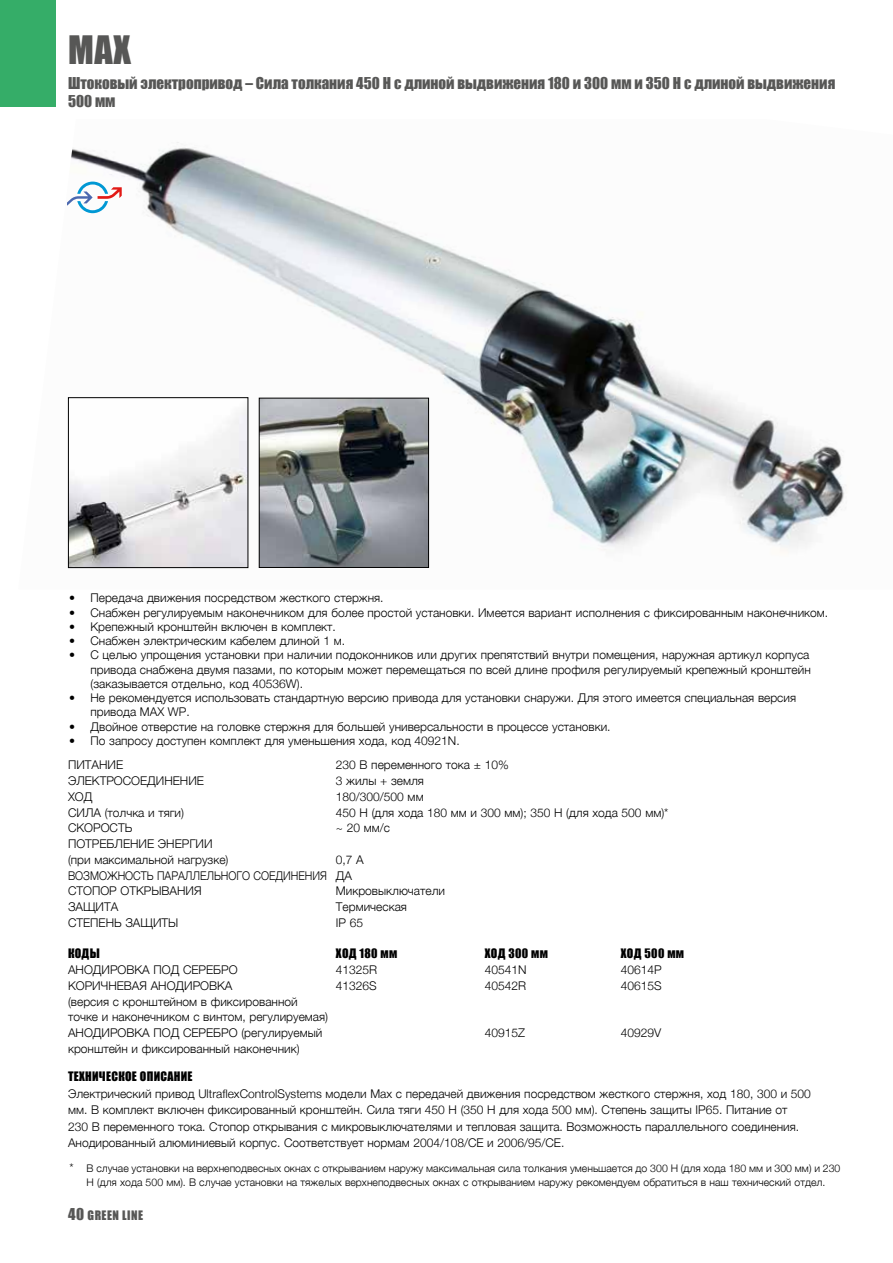
<style>
.page{position:relative;width:893px;height:1263px;background:#fff}
.page>*{position:absolute;margin:0;border:0;box-sizing:border-box;transform-origin:0 0}
.t1{font:36px "Impact";color:#575756}
.t2{font:15px/18px "Impact";color:#575756}
.t3{font:300 12px/15.8px "Helvetica Neue";color:#000}
.t4{font:12px "Impact";letter-spacing:.025em;color:#000}
.t5{font:12px "Impact";letter-spacing:.04em;color:#575756}
.t6{font:300 10.5px/13.5px "Helvetica Neue";color:#000;text-align:center}
.s1{font-size:12px}
.s2{font-size:15px}
</style>
<div class="page">
<div style="left:0;top:0;width:55px;height:106px;background:#35ad68"></div>
<img style="left:67px;top:142px;width:779px;height:427px">
<img style="left:70px;top:399px;width:176px;height:167px">
<div style="left:68px;top:397px;width:180px;height:171px;border:1px solid #000"></div>
<img style="left:261px;top:400px;width:166px;height:166px">
<div style="left:259px;top:398px;width:170px;height:170px;border:1px solid #000"></div>
<svg style="left:68px;top:182px;width:54px;height:31px"></svg>
<h1 class="t1" style="left:68px;top:22px;width:64px">MAX</h1>
<p class="t2" style="left:68px;top:74px;width:769px">Штоковый электропривод – Сила толкания 450 Н с длиной выдвижения 180 и 300 мм и 350 Н с длиной выдвижения<br>500 мм</p>
<p class="t3" style="left:69px;top:589px;width:316px">• Передача движения посредством жесткого стержня.</p>
<p class="t3" style="left:69px;top:603px;width:760px">• Снабжен регулируемым наконечником для более простой установки. Имеется вариант исполнения с фиксированным наконечником.</p>
<p class="t3" style="left:69px;top:618px;width:268px">• Крепежный кронштейн включен в комплект.</p>
<p class="t3" style="left:69px;top:632px;width:277px">• Снабжен электрическим кабелем длиной 1 м.</p>
<p class="t3" style="left:91px;top:647px;width:722px;line-height:14.2px;text-align:justify;text-indent:-21px">• С целью упрощения установки при наличии подоконников или других препятствий внутри помещения, наружная артикул корпуса привода снабжена двумя пазами, по которым может перемещаться по всей длине профиля регулируемый крепежный кронштейн (заказывается отдельно, код 40536W).</p>
<p class="t3" style="left:91px;top:690px;width:707px;line-height:14.2px;text-indent:-21px">• Не рекомендуется использовать стандартную версию привода для установки снаружи. Для этого имеется специальная версия привода MAX WP.</p>
<p class="t3" style="left:69px;top:717px;width:543px">• Двойное отверстие на головке стержня для большей универсальности в процессе установки.</p>
<p class="t3" style="left:68px;top:727px;width:393px;line-height:24.6px">• По запросу доступен комплект для уменьшения хода, код 40921N.<br>ПИТАНИЕ</p>
<p class="t3" style="left:336px;top:756px;width:174px">230 В переменного тока ± 10%</p>
<p class="t3" style="left:68px;top:772px;width:138px">ЭЛЕКТРОСОЕДИНЕНИЕ</p>
<p class="t3" style="left:336px;top:772px;width:90px">3 жилы + земля</p>
<p class="t3" style="left:68px;top:788px;width:26px">ХОД</p>
<p class="t3" style="left:336px;top:788px;width:89px">180/300/500 мм</p>
<p class="t3" style="left:68px;top:803px;width:117px">СИЛА (толчка и тяги)</p>
<p class="t3" style="left:336px;top:803px;width:334px">450 Н (для хода 180 мм и 300 мм); 350 Н (для хода 500 мм)*</p>
<p class="t3" style="left:68px;top:819px;width:66px">СКОРОСТЬ</p>
<p class="t3" style="left:336px;top:819px;width:56px">~ 20 мм/с</p>
<p class="t3" style="left:68px;top:835px;width:162px">ПОТРЕБЛЕНИЕ ЭНЕРГИИ (при максимальной нагрузке)</p>
<p class="t3" style="left:68px;top:851px;width:297px;text-indent:268px">0,7 A<br>ВОЗМОЖНОСТЬ ПАРАЛЛЕЛЬНОГО СОЕДИНЕНИЯ ДА<br>СТОПОР ОТКРЫВАНИЯ</p>
<p class="t3" style="left:336px;top:882px;width:111px">Микровыключатели</p>
<p class="t3" style="left:68px;top:898px;width:52px">ЗАЩИТА</p>
<p class="t3" style="left:336px;top:898px;width:73px">Термическая</p>
<p class="t3" style="left:68px;top:914px;width:112px">СТЕПЕНЬ ЗАЩИТЫ</p>
<p class="t3" style="left:336px;top:914px;width:29px">IP 65</p>
<p class="t4" style="left:68px;top:944px;width:33px">КОДЫ</p>
<p class="t4" style="left:336px;top:944px;width:63px">ХОД 180 мм</p>
<p class="t4" style="left:485px;top:944px;width:65px">ХОД 300 мм</p>
<p class="t4" style="left:621px;top:944px;width:65px">ХОД 500 мм</p>
<p class="t3" style="left:68px;top:961px;width:171px">АНОДИРОВКА ПОД СЕРЕБРО</p>
<p class="t3" style="left:336px;top:961px;width:43px">41325R</p>
<p class="t3" style="left:485px;top:961px;width:43px">40541N</p>
<p class="t3" style="left:621px;top:961px;width:42px">40614P</p>
<p class="t3" style="left:68px;top:977px;width:166px">КОРИЧНЕВАЯ АНОДИРОВКА</p>
<p class="t3" style="left:336px;top:977px;width:42px">41326S</p>
<p class="t3" style="left:485px;top:977px;width:43px">40542R</p>
<p class="t3" style="left:621px;top:977px;width:42px">40615S</p>
<p class="t3" style="left:68px;top:993px;width:262px">(версия с кронштейном в фиксированной точке и наконечником с винтом, регулируемая)<br>АНОДИРОВКА ПОД СЕРЕБРО (регулируемый</p>
<p class="t3" style="left:485px;top:1024px;width:42px">40915Z</p>
<p class="t3" style="left:621px;top:1024px;width:42px">40929V</p>
<p class="t3" style="left:68px;top:1040px;width:233px">кронштейн и фиксированный наконечник)</p>
<p class="t4" style="left:68px;top:1067px;width:126px">ТЕХНИЧЕСКОЕ ОПИСАНИЕ</p>
<p class="t3" style="left:68px;top:1084px;width:744px;line-height:16.5px">Электрический привод UltraflexControlSystems модели Max с передачей движения посредством жесткого стержня, ход 180, 300 и 500 мм. В комплект включен фиксированный кронштейн. Сила тяги 450 Н (350 Н для хода 500 мм). Степень защиты IP65. Питание от<br>230 В переменного тока. Стопор открывания с микровыключателями и тепловая защита. Возможность параллельного соединения.<br>Анодированный алюминиевый корпус. Соответствует нормам 2004/108/СЕ и 2006/95/СЕ.</p>
<p class="t6" style="left:70px;top:1161px;width:772px"><span class="s1">*</span> В случае установки на верхнеподвесных окнах с открыванием наружу максимальная сила толкания уменьшается до 300 Н (для хода 180 мм и 300 мм) и 230<br>Н (для хода 500 мм). В случае установки на тяжелых верхнеподвесных окнах с открыванием наружу рекомендуем обратиться в наш технический отдел.</p>
<p class="t5" style="left:68px;top:1205px;width:77px"><span class="s2">40</span> GREEN LINE</p>
</div>
